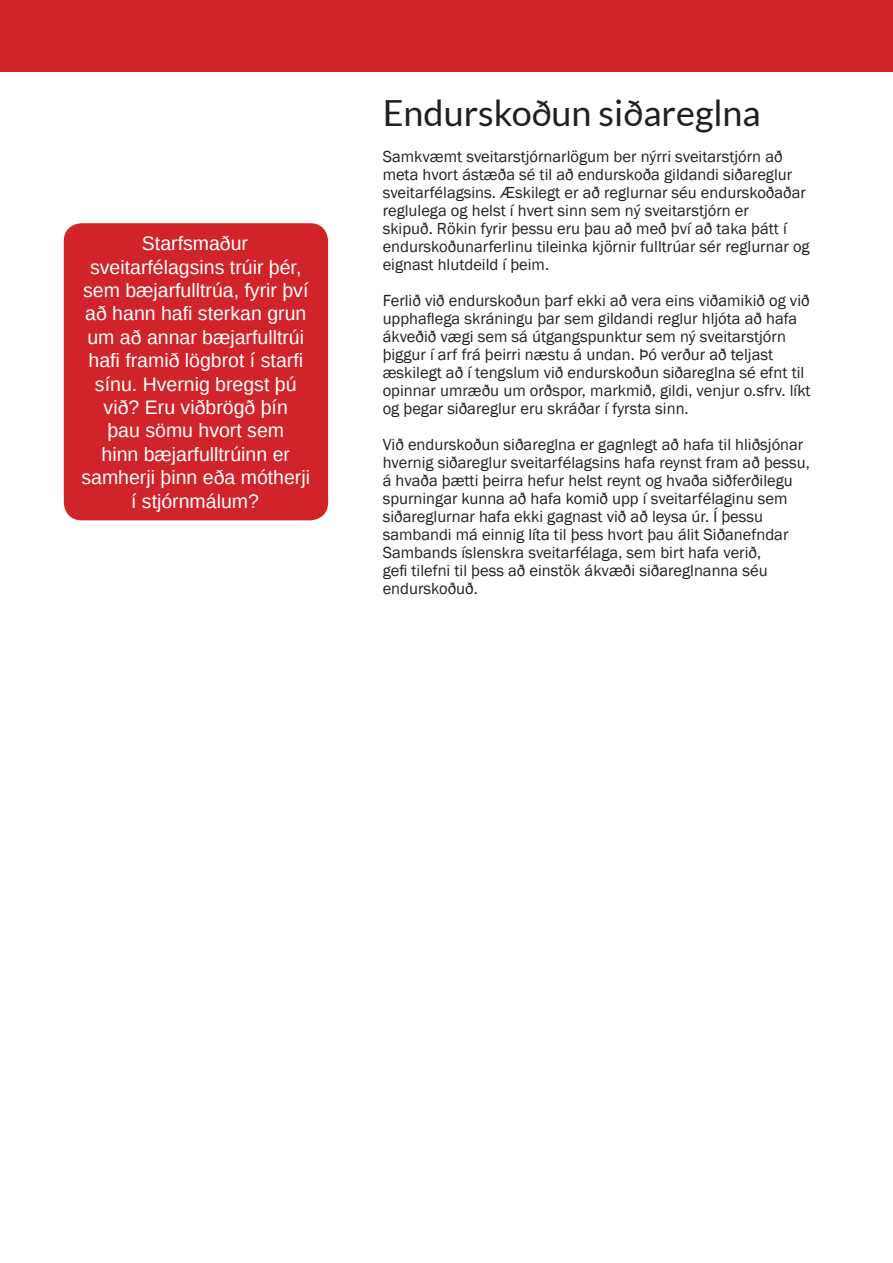
<style>
.page{position:relative;width:893px;height:1263px;background:#fff}
.page>*{position:absolute;margin:0;border:0;box-sizing:border-box;transform-origin:0 0}
.Fyrirsögn_24{font:36px "Lato";color:#231f20}
.Dæmi{font:19.5px/23.4px "Arimo";color:#fff;text-align:center}
.Meginmál{font:16.5px/18px "Franklin Gothic";color:#231f20}
</style>
<div class="page">
<div style="left:64px;top:223px;width:264px;height:297px;background:#d1232a;border-radius:18px"></div>
<div style="left:0;top:0;width:893px;height:72px;background:#d1232a"></div>
<p class="Dæmi" style="left:81px;top:232px;width:230px">Starfsmaður sveitarfélagsins trúir þér, sem bæjarfulltrúa, fyrir því að hann hafi sterkan grun um að annar bæjarfulltrúi hafi framið lögbrot í starfi sínu. Hvernig bregst þú við? Eru viðbrögð þín<br>þau sömu hvort sem<br>hinn bæjarfulltrúinn er samherji þinn eða mótherji í stjórnmálum?</p>
<p class="Fyrirsögn_24" style="left:383px;top:93px;width:380px">Endurskoðun siðareglna</p>
<p class="Meginmál" style="left:383px;top:148px;width:428px">Samkvæmt sveitarstjórnarlögum ber nýrri sveitarstjórn að meta hvort ástæða sé til að endurskoða gildandi siðareglur sveitarfélagsins. Æskilegt er að reglurnar séu endurskoðaðar reglulega og helst í hvert sinn sem ný sveitarstjórn er<br>skipuð. Rökin fyrir þessu eru þau að með því að taka þátt í endurskoðunarferlinu tileinka kjörnir fulltrúar sér reglurnar og eignast hlutdeild í þeim.</p>
<p class="Meginmál" style="left:383px;top:292px;width:429px">Ferlið við endurskoðun þarf ekki að vera eins viðamikið og við upphaflega skráningu þar sem gildandi reglur hljóta að hafa ákveðið vægi sem sá útgangspunktur sem ný sveitarstjórn þiggur í arf frá þeirri næstu á undan. Þó verður að teljast æskilegt að í tengslum við endurskoðun siðareglna sé efnt til opinnar umræðu um orðspor, markmið, gildi, venjur o.sfrv. líkt og þegar siðareglur eru skráðar í fyrsta sinn.</p>
<p class="Meginmál" style="left:383px;top:436px;width:429px">Við endurskoðun siðareglna er gagnlegt að hafa til hliðsjónar hvernig siðareglur sveitarfélagsins hafa reynst fram að þessu, á hvaða þætti þeirra hefur helst reynt og hvaða siðferðilegu spurningar kunna að hafa komið upp í sveitarfélaginu sem siðareglurnar hafa ekki gagnast við að leysa úr. Í þessu sambandi má einnig líta til þess hvort þau álit Siðanefndar Sambands íslenskra sveitarfélaga, sem birt hafa verið,<br>gefi tilefni til þess að einstök ákvæði siðareglnanna séu endurskoðuð.</p>
</div>
